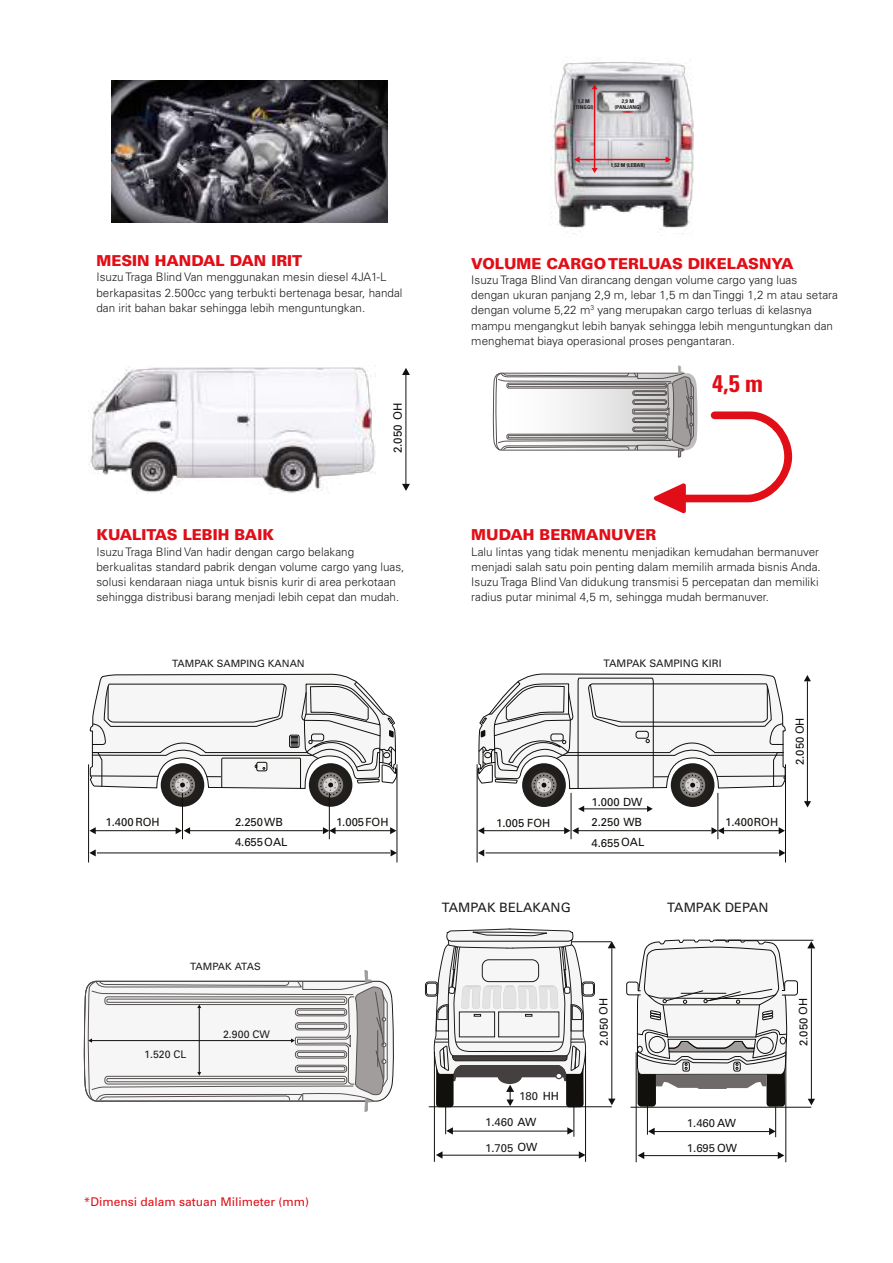
<style>
.page{position:relative;width:893px;height:1263px;background:#fff}
.page>*{position:absolute;margin:0;border:0;box-sizing:border-box;transform-origin:0 0}
.t1{font:700 condensed 24.15px "Univers";color:#e10e17}
.t2{font:900 15.15px "Univers";color:#e10e17}
.t3{font:12.9px "Univers";letter-spacing:.005em;color:#1d1e1c}
.t4{font:12px "Univers";color:#e10e17}
.t5{font:300 11.7px/15.1px "Univers";color:#1d1e1c}
.t6{font:11.55px "Univers";color:#11100d}
.t7{font:11.25px "Univers";color:#11100d}
.t8{font:11.25px "Univers";letter-spacing:.005em;color:#1d1e1c}
.t9{font:10.5px "Univers";letter-spacing:.005em;color:#1d1e1c}
.t10{font:10.35px "Univers";letter-spacing:.005em;color:#1d1e1c}
.t11{font:10.05px "Univers";letter-spacing:.005em;color:#1d1e1c}
.t12{font:10.05px "Univers";letter-spacing:-.03em;color:#1d1e1c}
.t13{font:700 condensed 5.25px/6.3px "Univers";color:#1d1e1c;text-align:center;scale:1.06 1}
.s1{color:#11100d}
</style>
<div class="page">
<hr style="left:477px;top:764px;width:1px;height:98px;background:#11100d">
<hr style="left:785px;top:764px;width:1px;height:98px;background:#11100d">
<hr style="left:485px;top:853px;width:293px;height:1px;background:#11100d">
<svg style="left:779px;top:850px;width:6px;height:6px"></svg>
<svg style="left:478px;top:850px;width:6px;height:6px"></svg>
<svg style="left:95px;top:795px;width:295px;height:45px"></svg>
<hr style="left:88px;top:764px;width:1px;height:98px;background:#11100d">
<hr style="left:182px;top:793px;width:1px;height:46px;background:#11100d">
<hr style="left:329px;top:793px;width:1px;height:46px;background:#11100d">
<hr style="left:397px;top:764px;width:1px;height:98px;background:#11100d">
<hr style="left:97px;top:853px;width:293px;height:1px;background:#11100d">
<svg style="left:391px;top:849px;width:6px;height:7px"></svg>
<svg style="left:89px;top:849px;width:7px;height:7px"></svg>
<hr style="left:92px;top:830px;width:85px;height:1px;background:#11100d">
<svg style="left:89px;top:827px;width:7px;height:7px"></svg>
<hr style="left:187px;top:830px;width:136px;height:1px;background:#11100d">
<svg style="left:176px;top:827px;width:14px;height:7px"></svg>
<hr style="left:333px;top:830px;width:58px;height:1px;background:#11100d">
<svg style="left:390px;top:827px;width:6px;height:7px"></svg>
<svg style="left:323px;top:827px;width:13px;height:7px"></svg>
<svg style="left:478px;top:796px;width:307px;height:54px"></svg>
<hr style="left:583px;top:809px;width:66px;height:1px;background:#11100d">
<svg style="left:647px;top:806px;width:6px;height:6px"></svg>
<svg style="left:578px;top:806px;width:6px;height:6px"></svg>
<hr style="left:807px;top:681px;width:1px;height:123px;background:#11100d">
<svg style="left:804px;top:675px;width:7px;height:6px"></svg>
<svg style="left:804px;top:801px;width:7px;height:6px"></svg>
<svg style="left:477px;top:365px;width:315px;height:431px"></svg>
<img style="left:90px;top:367px;width:286px;height:117px">
<svg style="left:402px;top:368px;width:8px;height:7px"></svg>
<hr style="left:406px;top:371px;width:1px;height:116px;background:#11100d">
<svg style="left:90px;top:484px;width:320px;height:311px"></svg>
<svg style="left:111px;top:80px;width:276px;height:143px;background:#424046"></svg>
<hr style="left:636px;top:1052px;width:1px;height:110px;background:#11100d">
<hr style="left:650px;top:1131px;width:122px;height:1px;background:#11100d">
<hr style="left:715px;top:940px;width:98px;height:1px;background:#11100d">
<hr style="left:513px;top:941px;width:98px;height:1px;background:#11100d">
<hr style="left:631px;top:1107px;width:180px;height:1px;background:#11100d">
<hr style="left:647px;top:1104px;width:1px;height:31px;background:#11100d">
<hr style="left:786px;top:1052px;width:1px;height:110px;background:#11100d">
<hr style="left:775px;top:1106px;width:1px;height:31px;background:#11100d">
<svg style="left:769px;top:1128px;width:7px;height:7px"></svg>
<svg style="left:648px;top:1128px;width:7px;height:7px"></svg>
<hr style="left:640px;top:1155px;width:142px;height:1px;background:#11100d">
<svg style="left:778px;top:1152px;width:6px;height:7px"></svg>
<svg style="left:638px;top:1152px;width:6px;height:7px"></svg>
<svg style="left:626px;top:939px;width:172px;height:168px"></svg>
<hr style="left:811px;top:948px;width:1px;height:154px;background:#11100d">
<svg style="left:807px;top:941px;width:8px;height:7px"></svg>
<svg style="left:808px;top:1099px;width:7px;height:6px"></svg>
<svg style="left:83px;top:970px;width:311px;height:142px"></svg>
<div style="left:582px;top:982px;width:13px;height:14px;border:1px solid #1d1e1c;border-radius:3px"></div>
<div style="left:583px;top:983px;width:11px;height:12px;border:1px solid #1d1e1c;border-radius:3px"></div>
<div style="left:425px;top:982px;width:13px;height:14px;border:1px solid #1d1e1c;border-radius:3px"></div>
<div style="left:426px;top:983px;width:11px;height:12px;border:1px solid #1d1e1c;border-radius:3px"></div>
<hr style="left:449px;top:1131px;width:121px;height:1px;background:#11100d">
<hr style="left:429px;top:1106px;width:183px;height:1px;background:#11100d">
<hr style="left:445px;top:1103px;width:1px;height:31px;background:#11100d">
<hr style="left:612px;top:948px;width:1px;height:154px;background:#11100d">
<hr style="left:585px;top:1052px;width:1px;height:110px;background:#11100d">
<hr style="left:434px;top:1052px;width:1px;height:110px;background:#11100d">
<hr style="left:574px;top:1106px;width:1px;height:31px;background:#11100d">
<svg style="left:567px;top:1127px;width:7px;height:7px"></svg>
<svg style="left:446px;top:1127px;width:7px;height:7px"></svg>
<hr style="left:438px;top:1155px;width:145px;height:1px;background:#11100d">
<svg style="left:579px;top:1151px;width:6px;height:8px"></svg>
<svg style="left:436px;top:1151px;width:6px;height:8px"></svg>
<svg style="left:608px;top:941px;width:8px;height:7px"></svg>
<svg style="left:608px;top:1098px;width:7px;height:7px"></svg>
<svg style="left:434px;top:928px;width:152px;height:179px"></svg>
<img style="left:551px;top:58px;width:143px;height:176px">
<svg style="left:592px;top:84px;width:6px;height:5px"></svg>
<hr style="left:594px;top:86px;width:1px;height:85px;background:#e10e17">
<svg style="left:592px;top:168px;width:6px;height:5px"></svg>
<svg style="left:666px;top:156px;width:5px;height:7px"></svg>
<hr style="left:577px;top:159px;width:92px;height:1px;background:#e10e17">
<svg style="left:574px;top:156px;width:6px;height:7px"></svg>
<svg style="left:621px;top:111px;width:13px;height:2px"></svg>
<p class="t2" style="left:96px;top:251px;width:207px">MESIN HANDAL DAN IRIT</p>
<p class="t5" style="left:96px;top:270px;width:307px">Isuzu Traga Blind Van menggunakan mesin diesel 4JA1-L berkapasitas 2.500cc yang terbukti bertenaga besar, handal dan irit bahan bakar sehingga lebih menguntungkan.</p>
<p class="t6" style="left:391px;top:453px;width:52px;rotate:-90deg">2.050 OH</p>
<p class="t2" style="left:96px;top:525px;width:179px">KUALITAS LEBIH BAIK</p>
<p class="t5" style="left:96px;top:544px;width:309px">Isuzu Traga Blind Van hadir dengan cargo belakang berkualitas standard pabrik dengan volume cargo yang luas, solusi kendaraan niaga untuk bisnis kurir di area perkotaan sehingga distribusi barang menjadi lebih cepat dan mudah.</p>
<p class="t11" style="left:172px;top:657px;width:134px">TAMPAK SAMPING KANAN</p>
<p class="t13" style="left:574px;top:98px;width:20px">1,2 M (TINGGI)</p>
<p class="t13" style="left:615px;top:98px;width:26px">2,9 M (PANJANG)</p>
<p class="t13" style="left:611px;top:162px;width:34px">1,52 M (LEBAR)</p>
<p class="t2" style="left:471px;top:254px;width:324px">VOLUME CARGO TERLUAS DIKELASNYA</p>
<p class="t5" style="left:471px;top:272px;width:368px">Isuzu Traga Blind Van dirancang dengan volume cargo yang luas dengan ukuran panjang 2,9 m, lebar 1,5 m dan Tinggi 1,2 m atau setara dengan volume 5,22 m<sup>3</sup> yang merupakan cargo terluas di kelasnya mampu mengangkut lebih banyak sehingga lebih menguntungkan dan menghemat biaya operasional proses pengantaran.</p>
<h1 class="t1" style="left:712px;top:369px;width:52px">4,5 m</h1>
<p class="t2" style="left:471px;top:525px;width:186px">MUDAH BERMANUVER</p>
<p class="t5" style="left:471px;top:544px;width:351px">Lalu lintas yang tidak menentu menjadikan kemudahan bermanuver menjadi salah satu poin penting dalam memilih armada bisnis Anda.<br>Isuzu Traga Blind Van didukung transmisi 5 percepatan dan memiliki radius putar minimal 4,5 m, sehingga mudah bermanuver.</p>
<p class="t10" style="left:603px;top:657px;width:120px">TAMPAK SAMPING KIRI</p>
<p class="t7" style="left:592px;top:795px;width:52px">1.000 DW</p>
<p class="t7" style="left:793px;top:765px;width:49px;rotate:-90deg">2.050 OH</p>
<p class="t7" style="left:235px;top:815px;width:50px">2.250WB</p>
<p class="t7" style="left:336px;top:815px;width:54px">1.005FOH</p>
<p class="t7" style="left:105px;top:816px;width:56px">1.400 ROH</p>
<p class="t7" style="left:496px;top:816px;width:56px">1.005 FOH</p>
<p class="t7" style="left:235px;top:836px;width:54px">4.655OAL</p>
<p class="t12" style="left:190px;top:961px;width:72px">TAMPAK ATAS</p>
<p class="t9" style="left:144px;top:1048px;width:44px">1.520 CL</p>
<p class="t9" style="left:223px;top:1028px;width:48px">2.900 CW</p>
<p class="t4" style="left:84px;top:1194px;width:227px">*Dimensi dalam satuan Milimeter (mm)</p>
<p class="t3" style="left:442px;top:899px;width:130px">TAMPAK BELAKANG</p>
<p class="t8" style="left:519px;top:1089px;width:41px">180 <span class="s1">HH</span></p>
<p class="t8" style="left:485px;top:1116px;width:53px">1.460 <span class="s1">AW</span></p>
<p class="t8" style="left:485px;top:1141px;width:54px">1.705 <span class="s1">OW</span></p>
<p class="t7" style="left:592px;top:815px;width:52px">2.250 WB</p>
<p class="t7" style="left:592px;top:836px;width:54px">4.655OAL</p>
<p class="t7" style="left:597px;top:1046px;width:50px;rotate:-90deg">2.050 OH</p>
<p class="t7" style="left:725px;top:815px;width:55px">1.400ROH</p>
<p class="t3" style="left:667px;top:899px;width:103px">TAMPAK DEPAN</p>
<p class="t8" style="left:687px;top:1116px;width:51px">1.460 <span class="s1">AW</span></p>
<p class="t8" style="left:687px;top:1141px;width:52px">1.695 <span class="s1">OW</span></p>
<p class="t7" style="left:797px;top:1046px;width:50px;rotate:-90deg">2.050 OH</p>
</div>
